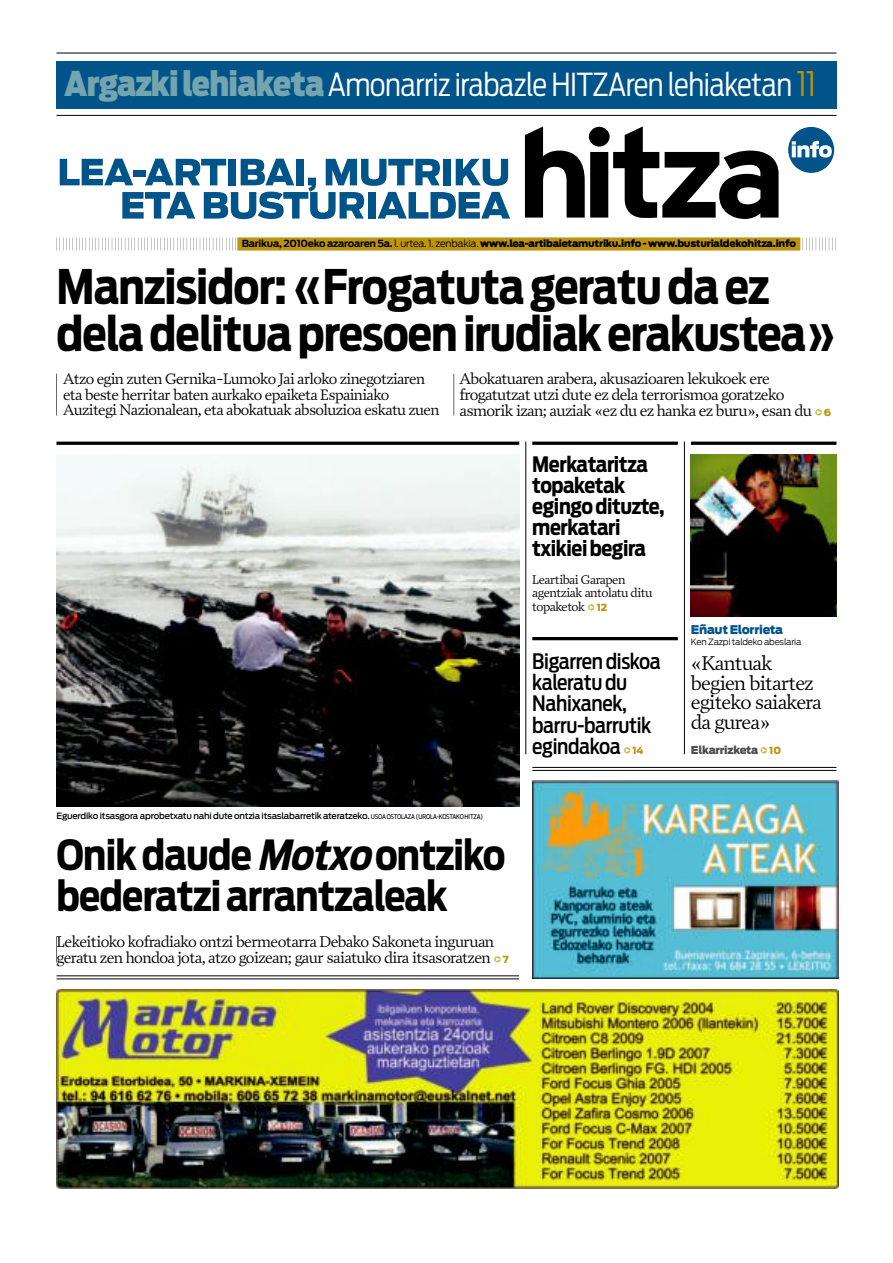
<style>
.page{position:relative;width:893px;height:1263px;background:#fff}
.page>*{position:absolute;margin:0;border:0;box-sizing:border-box;transform-origin:0 0}
.t1{font:700 47.25px/47.7px "Antenna Cond";letter-spacing:-.02em;color:#000}
.t2{font:700 41.25px/41.2px "Antenna Cond";letter-spacing:-.02em;color:#000}
.t3{font:300 31.5px "Antenna Cond";letter-spacing:-.015em;color:#fff}
.t4{font:500 21.15px/21.1px "Antenna Cond";letter-spacing:-.02em;color:#000}
.t5{font:700 21.15px/21.1px "Antenna Cond";letter-spacing:-.02em;color:#000}
.t6{font:20.1px/19.5px "Prensa";letter-spacing:-.04em;color:#000}
.t7{font:15.75px/15.8px "Prensa";letter-spacing:-.04em;color:#000}
.t8{font:15.3px/15.8px "Prensa";letter-spacing:-.04em;color:#000}
.t9{font:12.75px/13px "Prensa";letter-spacing:-.04em;color:#000}
.t10{font:900 12px "Antenna";letter-spacing:-.025em;color:#00548a}
.t11{font:900 10.8px "Antenna";letter-spacing:-.025em;color:#4d4d4d}
.t12{font:900 9.75px "Antenna";letter-spacing:-.025em;color:#000}
.t13{font:500 8.7px "Antenna";letter-spacing:-.025em;color:#000}
.t14{font:300 8.7px "Antenna";letter-spacing:-.02em;color:#000}
.s1{font-weight:900;font-size:33.6px;color:#74a5af}
.s2{font-size:33.6px;color:#be930d}
.s3{font-weight:700}
.s4{font-weight:300}
.s5{color:#bec04d}
.s6{font-family:"Antenna";font-weight:900;font-size:9.75px;color:#be930d}
.s7{font-family:"Antenna Cond";font-weight:400;font-size:6.45px}
.s8{font-style:italic}
.s9{font-size:9.75px;color:#be930d}
</style>
<div class="page">
<hr style="left:56px;top:115px;width:780px;height:1px;background:#000">
<hr style="left:56px;top:53px;width:780px;height:1px;background:#000">
<div style="left:56px;top:61px;width:780px;height:48px;background:#00548a"></div>
<svg style="left:56px;top:237px;width:780px;height:13px"></svg>
<div style="left:237px;top:237px;width:563px;height:13px;background:#be930d"></div>
<hr style="left:56px;top:374px;width:1px;height:41px;background:#666">
<hr style="left:453px;top:374px;width:1px;height:41px;background:#666">
<img style="left:56px;top:454px;width:463px;height:352px">
<svg style="left:56px;top:441px;width:463px;height:4px"></svg>
<svg style="left:56px;top:936px;width:1px;height:26px"></svg>
<svg style="left:524px;top:126px;width:254px;height:93px"></svg>
<svg style="left:60px;top:159px;width:450px;height:60px"></svg>
<div style="left:787px;top:127px;width:46px;height:46px;background:#00548a;border-radius:50%"></div>
<svg style="left:791px;top:141px;width:40px;height:17px"></svg>
<img style="left:56px;top:989px;width:782px;height:199px">
<hr style="left:56px;top:975px;width:462px;height:1px;background:#000">
<hr style="left:56px;top:978px;width:462px;height:1px;background:#000">
<img style="left:532px;top:780px;width:306px;height:198px">
<hr style="left:532px;top:767px;width:304px;height:1px;background:#000">
<hr style="left:532px;top:770px;width:304px;height:1px;background:#000">
<img style="left:690px;top:454px;width:146px;height:162px">
<svg style="left:690px;top:441px;width:146px;height:4px"></svg>
<svg style="left:532px;top:441px;width:145px;height:4px"></svg>
<hr style="left:532px;top:637px;width:145px;height:3px;background:#000">
<hr style="left:525px;top:441px;width:1px;height:313px;background:#000">
<hr style="left:683px;top:441px;width:1px;height:313px;background:#000">
<h3 class="t3" style="left:64px;top:72px;width:753px"><span class="s1">Argazki lehiaketa</span> Amonarriz irabazle HITZAren lehiaketan <span class="s2">11</span></h3>
<p class="t12" style="left:241px;top:240px;width:555px"><span class="s3">Barikua, 2010eko azaroaren 5a.</span> <span class="s4">I. urtea. 1. zenbakia.</span> www.lea-artibaietamutriku.info - www.busturialdekohitza.info</p>
<h1 class="t1" style="left:56px;top:265px;width:781px">Manzisidor: «Frogatuta geratu da ez dela delitua presoen irudiak erakustea»</h1>
<p class="t8" style="left:63px;top:372px;width:378px">Atzo egin zuten Gernika-Lumoko Jai arloko zinegotziaren eta beste herritar baten aurkako epaiketa Espainiako<br>Auzitegi Nazionalean, eta abokatuak absoluzioa eskatu zuen</p>
<p class="t7" style="left:459px;top:372px;width:373px">Abokatuaren arabera, akusazioaren lekukoek ere frogatutzat utzi dute ez dela terrorismoa goratzeko asmorik izan; auziak «ez du ez hanka ez buru», esan du <span class="s5">❑</span> <span class="s6">6</span></p>
<p class="t13" style="left:56px;top:812px;width:428px">Eguerdiko itsasgora aprobetxatu nahi dute ontzia itsaslabarretik ateratzeko. <span class="s7">USOA OSTOLAZA (UROLA-KOSTAKO HITZA)</span></p>
<h2 class="t2" style="left:56px;top:836px;width:450px">Onik daude <span class="s8">Motxo</span>ontziko bederatzi arrantzaleak</h2>
<p class="t7" style="left:56px;top:934px;width:454px">Lekeitioko kofradiako ontzi bermeotarra Debako Sakoneta inguruan geratu zen hondoa jota, atzo goizean; gaur saiatuko dira itsasoratzen <span class="s5">❑</span> <span class="s6">7</span></p>
<h3 class="t5" style="left:532px;top:454px;width:134px">Merkataritza topaketak egingo dituzte, merkatari txikiei begira</h3>
<p class="t9" style="left:532px;top:574px;width:122px">Leartibai Garapen agentziak antolatu ditu topaketok <span class="s5">❑</span> <span class="s6">12</span></p>
<h3 class="t4" style="left:532px;top:652px;width:130px">Bigarren diskoa kaleratu du<br>Nahixanek, barru-barrutik egindakoa <span class="s5">❑</span><span class="s6">14</span></h3>
<p class="t10" style="left:690px;top:625px;width:94px">Eñaut Elorrieta</p>
<p class="t14" style="left:690px;top:638px;width:112px">Ken Zazpi taldeko abeslaria</p>
<p class="t6" style="left:690px;top:655px;width:132px">«Kantuak begien bitartez egiteko saiakera da gurea»</p>
<p class="t11" style="left:690px;top:745px;width:92px">Elkarrizketa <span class="s5">❑</span><span class="s9">10</span></p>
</div>
